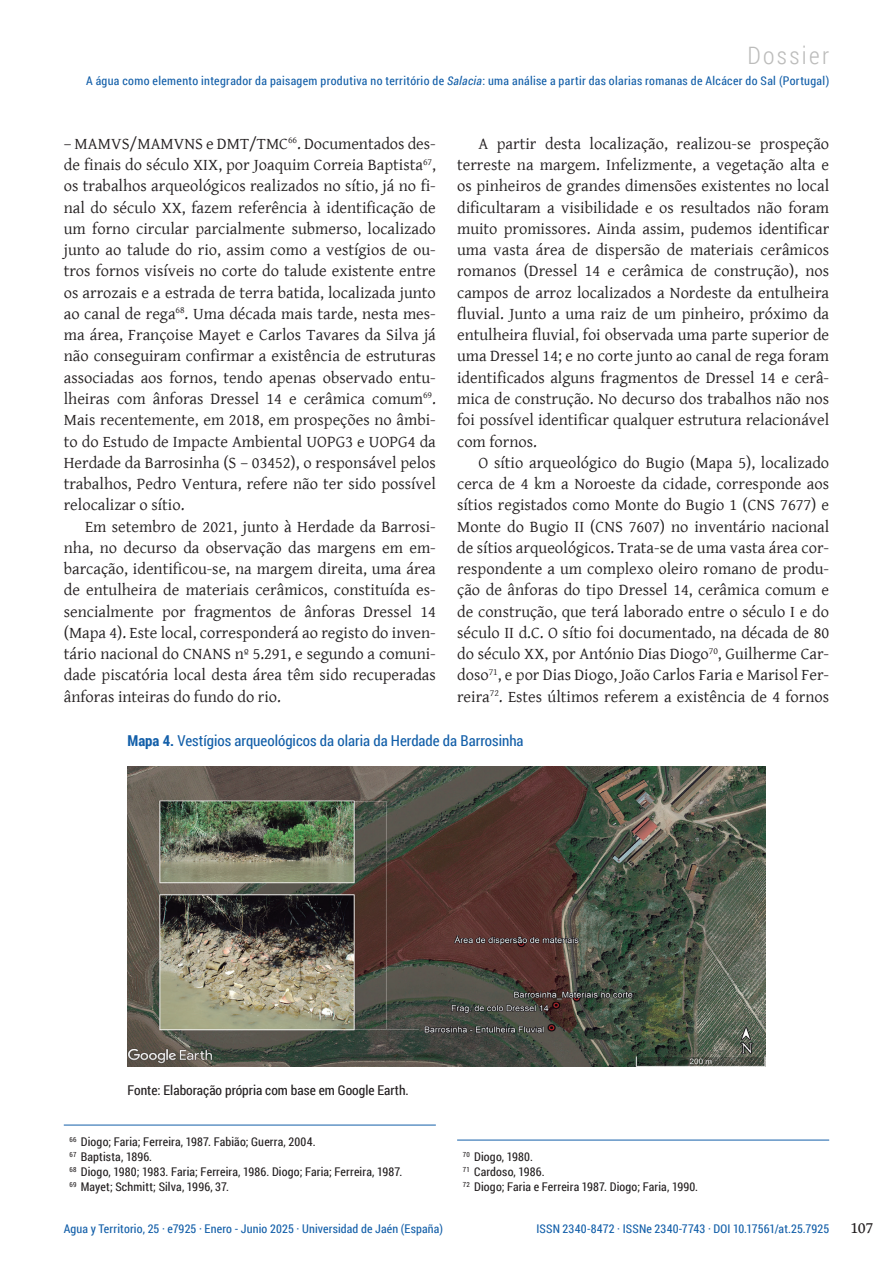
<style>
.page{position:relative;width:893px;height:1263px;background:#fff}
.page>*{position:absolute;margin:0;border:0;box-sizing:border-box;transform-origin:0 0}
.t1{font:300 24px "Roboto Condensed";letter-spacing:.1em;color:#bcbcbb}
.Article_-_P_-_Ident{font:16.5px/21.3px "Gentium Basic";color:#231f20;text-align:justify}
.t2{font:16.5px "Gentium Book Basic";color:#231f20}
.Picture_-_Caption__Article{font:15px "Roboto Condensed";color:#135fa9}
.Picture_-_Caption_Src__Article{font:13.5px "Roboto Condensed";color:#231f20}
.t3{font:12px "Roboto Condensed";letter-spacing:.025em;color:#135fa9}
.Footnotes{font:12px "Roboto Condensed";letter-spacing:.015em;color:#231f20}
.Footnotes_Rule{font:12px "Roboto Condensed";letter-spacing:.015em;color:#231f20}
.s1{font-style:italic}
.s2{font-weight:700}
</style>
<div class="page">
<img style="left:128px;top:767px;width:637px;height:300px">
<hr style="left:64px;top:1125px;width:372px;height:1px;background:#135fa9">
<hr style="left:457px;top:1140px;width:372px;height:1px;background:#135fa9">
<h1 class="t1" style="left:747px;top:39px;width:83px">Dossier</h1>
<p class="t3" style="left:86px;top:72px;width:745px">A água como elemento integrador da paisagem produtiva no território de <span class="s1">Salacia</span>: uma análise a partir das olarias romanas de Alcácer do Sal (Portugal)</p>
<p class="Article_-_P_-_Ident" style="left:64px;top:132px;width:374px">– MAMVS/MAMVNS e DMT/TMC<sup>66</sup>. Documentados des&shy;de finais do século XIX, por Joaquim Correia Baptista<sup>67</sup>, os trabalhos arqueológicos realizados no sítio, já no fi&shy;nal do século XX, fazem referência à identificação de um forno circular parcialmente submerso, localizado junto ao talude do rio, assim como a vestígios de ou&shy;tros fornos visíveis no corte do talude existente entre os arrozais e a estrada de terra batida, localizada junto ao canal de rega<sup>68</sup>. Uma década mais tarde, nesta mes&shy;ma área, Françoise Mayet e Carlos Tavares da Silva já não conseguiram confirmar a existência de estruturas associadas aos fornos, tendo apenas observado entu&shy;lheiras com ânforas Dressel 14 e cerâmica comum<sup>69</sup>.<br>Mais recentemente, em 2018, em prospeções no âmbi&shy;to do Estudo de Impacte Ambiental UOPG3 e UOPG4 da Herdade da Barrosinha (S – 03452), o responsável pelos trabalhos, Pedro Ventura, refere não ter sido possível relocalizar o sítio.</p>
<p class="Article_-_P_-_Ident" style="left:64px;top:515px;width:374px;text-indent:21px">Em setembro de 2021, junto à Herdade da Barrosi&shy;nha, no decurso da observação das margens em em&shy;barcação, identificou-se, na margem direita, uma área de entulheira de materiais cerâmicos, constituída es&shy;sencialmente por fragmentos de ânforas Dressel 14 (Mapa 4). Este local, corresponderá ao registo do inven&shy;tário nacional do CNANS nº 5.291, e segundo a comuni&shy;dade piscatória local desta área têm sido recuperadas ânforas inteiras do fundo do rio.</p>
<p class="Article_-_P_-_Ident" style="left:457px;top:132px;width:374px;text-indent:21px">A partir desta localização, realizou-se prospeção terreste na margem. Infelizmente, a vegetação alta e os pinheiros de grandes dimensões existentes no local dificultaram a visibilidade e os resultados não foram muito promissores. Ainda assim, pudemos identificar uma vasta área de dispersão de materiais cerâmicos romanos (Dressel 14 e cerâmica de construção), nos campos de arroz localizados a Nordeste da entulheira fluvial. Junto a uma raiz de um pinheiro, próximo da entulheira fluvial, foi observada uma parte superior de uma Dressel 14; e no corte junto ao canal de rega foram identificados alguns fragmentos de Dressel 14 e cerâ&shy;mica de construção. No decurso dos trabalhos não nos foi possível identificar qualquer estrutura relacionável com fornos.</p>
<p class="Article_-_P_-_Ident" style="left:457px;top:451px;width:374px;text-indent:21px">O sítio arqueológico do Bugio (Mapa 5), localizado cerca de 4 km a Noroeste da cidade, corresponde aos sítios registados como Monte do Bugio 1 (CNS 7677) e Monte do Bugio II (CNS 7607) no inventário nacional de sítios arqueológicos. Trata-se de uma vasta área cor&shy;respondente a um complexo oleiro romano de produ&shy;ção de ânforas do tipo Dressel 14, cerâmica comum e de construção, que terá laborado entre o século I e do século II d.C. O sítio foi documentado, na década de 80 do século XX, por António Dias Diogo<sup>70</sup>, Guilherme Car&shy;doso<sup>71</sup>, e por Dias Diogo, João Carlos Faria e Marisol Fer&shy;reira<sup>72</sup>. Estes últimos referem a existência de 4 fornos</p>
<p class="Picture_-_Caption__Article" style="left:128px;top:730px;width:398px"><span class="s2">Mapa 4.</span> Vestígios arqueológicos da olaria da Herdade da Barrosinha</p>
<p class="Picture_-_Caption_Src__Article" style="left:128px;top:1080px;width:283px">Fonte: Elaboração própria com base em Google Earth.</p>
<p class="Footnotes_Rule" style="left:69px;top:1133px;width:248px"><sup>66</sup> Diogo; Faria; Ferreira, 1987. Fabião; Guerra, 2004.</p>
<p class="Footnotes" style="left:70px;top:1148px;width:84px"><sup>67</sup> Baptista, 1896.</p>
<p class="Footnotes" style="left:69px;top:1163px;width:334px"><sup>68</sup> Diogo, 1980; 1983. Faria; Ferreira, 1986. Diogo; Faria; Ferreira, 1987.</p>
<p class="Footnotes" style="left:70px;top:1178px;width:161px"><sup>69</sup> Mayet; Schmitt; Silva, 1996, 37.</p>
<p class="Footnotes_Rule" style="left:463px;top:1148px;width:72px"><sup>70</sup> Diogo, 1980.</p>
<p class="Footnotes" style="left:463px;top:1163px;width:83px"><sup>71</sup> Cardoso, 1986.</p>
<p class="Footnotes" style="left:463px;top:1178px;width:237px"><sup>72</sup> Diogo; Faria e Ferreira 1987. Diogo; Faria, 1990.</p>
<p class="t3" style="left:64px;top:1220px;width:381px">Agua y Territorio, 25 · e7925 · Enero - Junio 2025 · Universidad de Jaén (España)</p>
<p class="t3" style="left:536px;top:1220px;width:294px">ISSN 2340-8472 · ISSNe 2340-7743 · DOI 10.17561/at.25.7925</p>
<p class="t2" style="left:850px;top:1215px;width:24px">107</p>
</div>
